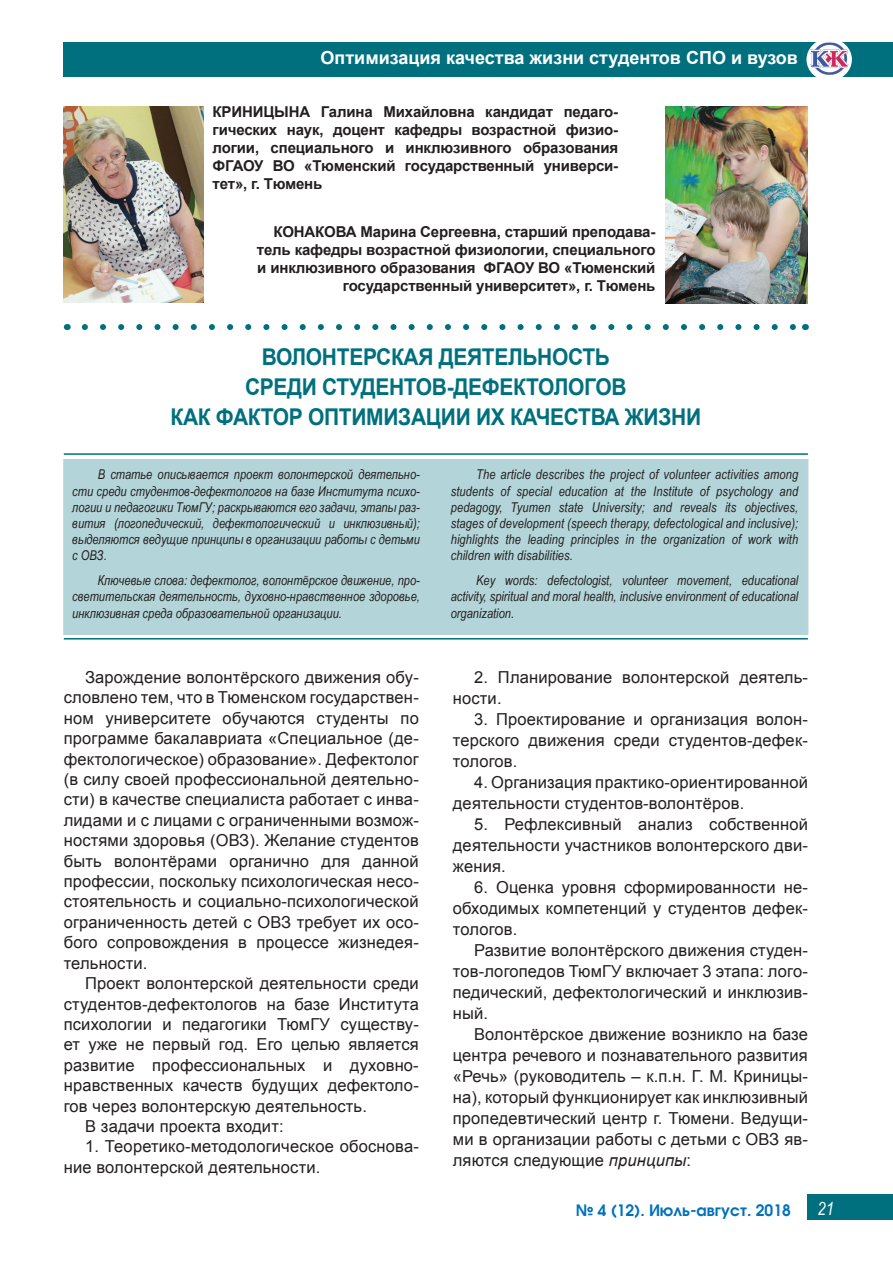
<style>
.page{position:relative;width:893px;height:1263px;background:#fff}
.page>*{position:absolute;margin:0;border:0;box-sizing:border-box;transform-origin:0 0}
.Заголовок{font:700 23.1px/30px "Arial";letter-spacing:-.015em;color:#01707e;text-align:center;scale:.91 1}
.t1{font:700 18px "Arial";color:#fff}
.t2{font:italic 18px "Arial Narrow";color:#fff}
.Абзац{font:16.5px/20.4px "Arial";letter-spacing:.01em;color:#231f20;text-align:justify}
.t3{font:700 16.5px "Avanti";color:#0072bc}
.Должность{font:700 15px/18px "Arial";letter-spacing:-.01em;color:#231f20;text-align:justify}
.Абзац-на-фоне{font:italic 13.5px/16.2px "Arial Narrow";color:#231f20;text-align:justify}
.s1{font-style:italic}
</style>
<div class="page">
<div style="left:64px;top:43px;width:829px;height:34px;background:#01707e"></div>
<div style="left:808px;top:1194px;width:85px;height:25px;background:#01707e"></div>
<div style="left:806px;top:38px;width:46px;height:43px;background:#fff;border-radius:50%"></div>
<img style="left:809px;top:42px;width:40px;height:35px">
<svg style="left:85px;top:324px;width:711px;height:6px"></svg>
<hr style="left:64px;top:453px;width:744px;height:2px;background:#01707e">
<div style="left:64px;top:459px;width:744px;height:175px;background:#b3d4d8"></div>
<hr style="left:64px;top:638px;width:744px;height:1px;background:#01707e">
<img style="left:64px;top:106px;width:139px;height:197px">
<img style="left:665px;top:106px;width:143px;height:197px">
<p class="t1" style="left:321px;top:45px;width:479px">Оптимизация качества жизни студентов СПО и вузов</p>
<p class="Должность" style="left:213px;top:103px;width:407px">КРИНИЦЫНА Галина Михайловна кандидат педаго&shy;гических наук, доцент кафедры возрастной физио&shy;логии, специального и инклюзивного образования ФГАОУ ВО «Тюменский государственный универси&shy;тет», г. Тюмень</p>
<p class="Должность" style="left:257px;top:223px;width:400px;text-align:right">КОНАКОВА Марина Сергеевна, старший преподава&shy;тель кафедры возрастной физиологии, специального и инклюзивного образования ФГАОУ ВО «Тюменский государственный университет», г. Тюмень</p>
<p class="Заголовок" style="left:171px;top:342px;width:584px">ВОЛОНТЕРСКАЯ ДЕЯТЕЛЬНОСТЬ<br>СРЕДИ СТУДЕНТОВ-ДЕФЕКТОЛОГОВ<br>КАК ФАКТОР ОПТИМИЗАЦИИ ИХ КАЧЕСТВА ЖИЗНИ</p>
<p class="Абзац-на-фоне" style="left:72px;top:466px;width:349px;text-indent:26px">В статье описывается проект волонтерской деятельно&shy;сти среди студентов-дефектологов на базе Института психо&shy;логии и педагогики ТюмГУ; раскрываются его задачи, этапы раз&shy;вития (логопедический, дефектологический и инклюзивный); выделяются ведущие принципы в организации работы с детьми с ОВЗ.</p>
<p class="Абзац-на-фоне" style="left:72px;top:572px;width:349px;text-indent:26px">Ключевые слова: дефектолог, волонтёрское движение, про&shy;светительская деятельность, духовно-нравственное здоровье, инклюзивная среда образовательной организации.</p>
<p class="Абзац" style="left:64px;top:667px;width:357px;text-indent:21px">Зарождение волонтёрского движения обу&shy;словлено тем, что в Тюменском государствен&shy;ном университете обучаются студенты по программе бакалавриата «Специальное (де&shy;фектологическое) образование». Дефектолог (в силу своей профессиональной деятельно&shy;сти) в качестве специалиста работает с инва&shy;лидами и с лицами с ограниченными возмож&shy;ностями здоровья (ОВЗ). Желание студентов быть волонтёрами органично для данной профессии, поскольку психологическая несо&shy;стоятельность и социально-психологической ограниченность детей с ОВЗ требует их осо&shy;бого сопровождения в процессе жизнедея&shy;тельности.</p>
<p class="Абзац" style="left:64px;top:973px;width:357px;text-indent:21px">Проект волонтерской деятельности среди студентов-дефектологов на базе Института психологии и педагогики ТюмГУ существу&shy;ет уже не первый год. Его целью является развитие профессиональных и духовно&shy;нравственных качеств будущих дефектоло&shy;гов через волонтерскую деятельность.</p>
<p class="Абзац" style="left:85px;top:1116px;width:200px">В задачи проекта входит:</p>
<p class="Абзац" style="left:64px;top:1136px;width:357px;text-indent:21px">1. Теоретико-методологическое обоснова&shy;ние волонтерской деятельности.</p>
<p class="Абзац-на-фоне" style="left:451px;top:466px;width:349px;text-indent:26px">The article describes the project of volunteer activities among students of special education at the Institute of psychology and pedagogy, Tyumen state University; and reveals its objectives, stages of development (speech therapy, defectological and inclusive); highlights the leading principles in the organization of work with children with disabilities.</p>
<p class="Абзац-на-фоне" style="left:451px;top:572px;width:349px;text-indent:26px">Key words: defectologist, volunteer movement, educational activity, spiritual and moral health, inclusive environment of educational organization.</p>
<p class="Абзац" style="left:453px;top:667px;width:357px;line-height:21px;text-indent:21px">2. Планирование волонтерской деятель&shy;ности.</p>
<p class="Абзац" style="left:453px;top:709px;width:356px;line-height:21px;text-indent:21px">3. Проектирование и организация волон&shy;терского движения среди студентов-дефек&shy;тологов.</p>
<p class="Абзац" style="left:453px;top:772px;width:357px;line-height:21px;text-indent:21px">4. Организация практико-ориентированной деятельности студентов-волонтёров.</p>
<p class="Абзац" style="left:453px;top:814px;width:357px;line-height:21px;text-indent:21px">5. Рефлексивный анализ собственной деятельности участников волонтерского дви&shy;жения.</p>
<p class="Абзац" style="left:453px;top:877px;width:357px;line-height:21px;text-indent:21px">6. Оценка уровня сформированности не&shy;обходимых компетенций у студентов дефек&shy;тологов.</p>
<p class="Абзац" style="left:453px;top:940px;width:357px;line-height:21px;text-indent:21px">Развитие волонтёрского движения студен&shy;тов-логопедов ТюмГУ включает 3 этапа: лого&shy;педический, дефектологический и инклюзив&shy;ный.</p>
<p class="Абзац" style="left:453px;top:1024px;width:357px;line-height:21px;text-indent:21px">Волонтёрское движение возникло на базе центра речевого и познавательного развития «Речь» (руководитель – к.п.н. Г. М. Криницы&shy;на), который функционирует как инклюзивный пропедевтический центр г. Тюмени. Ведущи&shy;ми в организации работы с детьми с ОВЗ яв&shy;ляются следующие <span class="s1">принципы</span>:</p>
<p class="t3" style="left:576px;top:1201px;width:217px">№ 4 (12). Июль-август. 2018</p>
<p class="t2" style="left:817px;top:1196px;width:18px">21</p>
</div>
